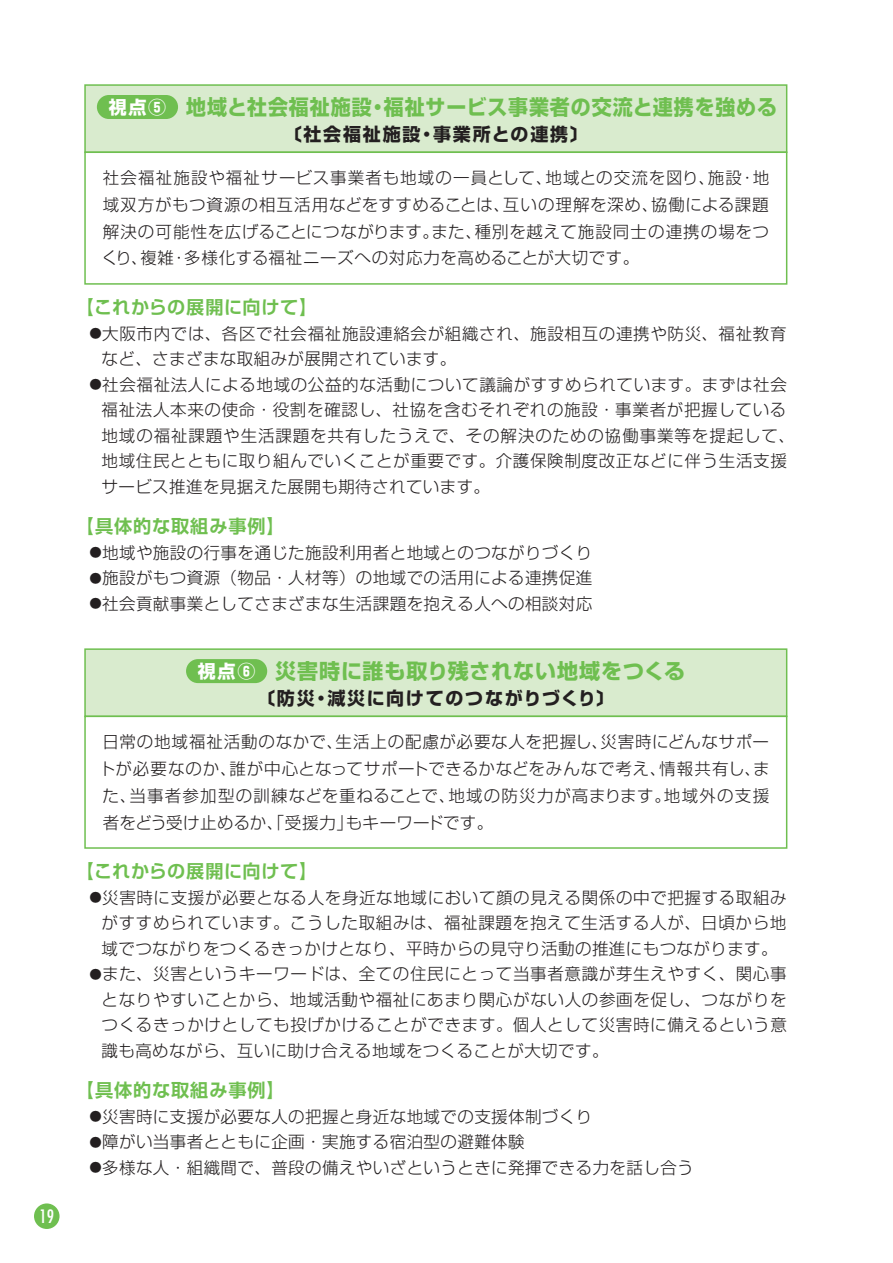
<style>
.page{position:relative;width:893px;height:1263px;background:#fff}
.page>*{position:absolute;margin:0;border:0;box-sizing:border-box;transform-origin:0 0}
.t1{font:700 21px "Shin Go Pr 5";letter-spacing:.05em;color:#6fbf50;scale:.95 1}
.t2{font:700 21px "Shin Go Pr 5";letter-spacing:.05em;color:#6fbf50}
.t3{font:700 18.15px "Shin Go Pr 5 De";letter-spacing:.03em;color:#6fbf50}
.t4{font:700 18.15px "Shin Go Pr 5 De";letter-spacing:.05em;color:#6fbf50}
.t5{font:700 18px "Shin Go Pr 5";letter-spacing:.1em;color:#231f20}
.t6{font:700 18px "Shin Go Pr 5";letter-spacing:.1em;color:#fff}
.t7{font:condensed 18px "Futura";color:#fff}
.t8{font:300 16.5px/25.5px "Shin Go Pr 5";letter-spacing:.025em;color:#231f20;text-align:justify}
.s1{font-size:12.3px}
</style>
<div class="page">
<div style="left:34px;top:1203px;width:26px;height:26px;background:#6fbf50;border-radius:50%"></div>
<div style="left:85px;top:85px;width:702px;height:67px;background:#d9ebce"></div>
<div style="left:84px;top:84px;width:703px;height:69px;border:2px solid #6fbf50"></div>
<div style="left:84px;top:152px;width:703px;height:133px;border:2px solid #6fbf50"></div>
<div style="left:85px;top:649px;width:702px;height:67px;background:#d9ebce"></div>
<div style="left:84px;top:648px;width:703px;height:69px;border:2px solid #6fbf50"></div>
<div style="left:84px;top:716px;width:703px;height:133px;border:2px solid #6fbf50"></div>
<div style="left:97px;top:95px;width:81px;height:24px;background:#6fbf50;border-radius:12px"></div>
<div style="left:186px;top:659px;width:81px;height:24px;background:#6fbf50;border-radius:12px"></div>
<p class="t7" style="left:39px;top:1205px;width:16px">19</p>
<p class="t6" style="left:109px;top:93px;width:59px">視点⑤</p>
<p class="t1" style="left:186px;top:90px;width:624px">地域と社会福祉施設・福祉サービス事業者の交流と連携を強める</p>
<p class="t5" style="left:284px;top:120px;width:306px">〔社会福祉施設・事業所との連携〕</p>
<p class="t8" style="left:101px;top:162px;width:669px;line-height:27px">社会福祉施設や福祉サービス事業者も地域の一員として、地域との交流を図り、施設・地域双方がもつ資源の相互活用などをすすめることは、互いの理解を深め、協働による課題解決の可能性を広げることにつながります。また、種別を越えて施設同士の連携の場をつくり、複雑・多様化する福祉ニーズへの対応力を高めることが大切です。</p>
<p class="t3" style="left:76px;top:293px;width:243px">【これからの展開に向けて】</p>
<p class="t8" style="left:102px;top:319px;width:686px;text-indent:-12px"><span class="s1">●</span>大阪市内では、各区で社会福祉施設連絡会が組織され、施設相互の連携や防災、福祉教育など、さまざまな取組みが展開されています。</p>
<p class="t8" style="left:102px;top:370px;width:695px;text-align:left;text-indent:-12px"><span class="s1">●</span>社会福祉法人による地域の公益的な活動について議論がすすめられています。まずは社会福祉法人本来の使命・役割を確認し、社協を含むそれぞれの施設・事業者が把握している地域の福祉課題や生活課題を共有したうえで、その解決のための協働事業等を提起して、地域住民とともに取り組んでいくことが重要です。介護保険制度改正などに伴う生活支援サービス推進を見据えた展開も期待されています。</p>
<p class="t4" style="left:76px;top:512px;width:210px">【具体的な取組み事例】</p>
<p class="t8" style="left:90px;top:538px;width:504px"><span class="s1">●</span>地域や施設の行事を通じた施設利用者と地域とのつながりづくり</p>
<p class="t8" style="left:90px;top:564px;width:504px"><span class="s1">●</span>施設がもつ資源（物品・人材等）の地域での活用による連携促進</p>
<p class="t8" style="left:90px;top:589px;width:504px"><span class="s1">●</span>社会貢献事業としてさまざまな生活課題を抱える人への相談対応</p>
<p class="t6" style="left:198px;top:657px;width:59px">視点⑥</p>
<p class="t2" style="left:275px;top:655px;width:411px">災害時に誰も取り残されない地域をつくる</p>
<p class="t5" style="left:257px;top:684px;width:359px">〔防災・減災に向けてのつながりづくり〕</p>
<p class="t8" style="left:99px;top:726px;width:672px;line-height:27px">日常の地域福祉活動のなかで、生活上の配慮が必要な人を把握し、災害時にどんなサポートが必要なのか、誰が中心となってサポートできるかなどをみんなで考え、情報共有し、また、当事者参加型の訓練などを重ねることで、地域の防災力が高まります。地域外の支援者をどう受け止めるか、「受援力」もキーワードです。</p>
<p class="t3" style="left:76px;top:857px;width:243px">【これからの展開に向けて】</p>
<p class="t8" style="left:102px;top:883px;width:687px;text-indent:-12px"><span class="s1">●</span>災害時に支援が必要となる人を身近な地域において顔の見える関係の中で把握する取組みがすすめられています。こうした取組みは、福祉課題を抱えて生活する人が、日頃から地域でつながりをつくるきっかけとなり、平時からの見守り活動の推進にもつながります。</p>
<p class="t8" style="left:102px;top:960px;width:687px;text-indent:-12px"><span class="s1">●</span>また、災害というキーワードは、全ての住民にとって当事者意識が芽生えやすく、関心事となりやすいことから、地域活動や福祉にあまり関心がない人の参画を促し、つながりをつくるきっかけとしても投げかけることができます。個人として災害時に備えるという意識も高めながら、互いに助け合える地域をつくることが大切です。</p>
<p class="t4" style="left:76px;top:1076px;width:210px">【具体的な取組み事例】</p>
<p class="t8" style="left:90px;top:1102px;width:504px"><span class="s1">●</span>災害時に支援が必要な人の把握と身近な地域での支援体制づくり</p>
<p class="t8" style="left:90px;top:1128px;width:437px"><span class="s1">●</span>障がい当事者とともに企画・実施する宿泊型の避難体験</p>
<p class="t8" style="left:90px;top:1153px;width:606px"><span class="s1">●</span>多様な人・組織間で、普段の備えやいざというときに発揮できる力を話し合う</p>
</div>
